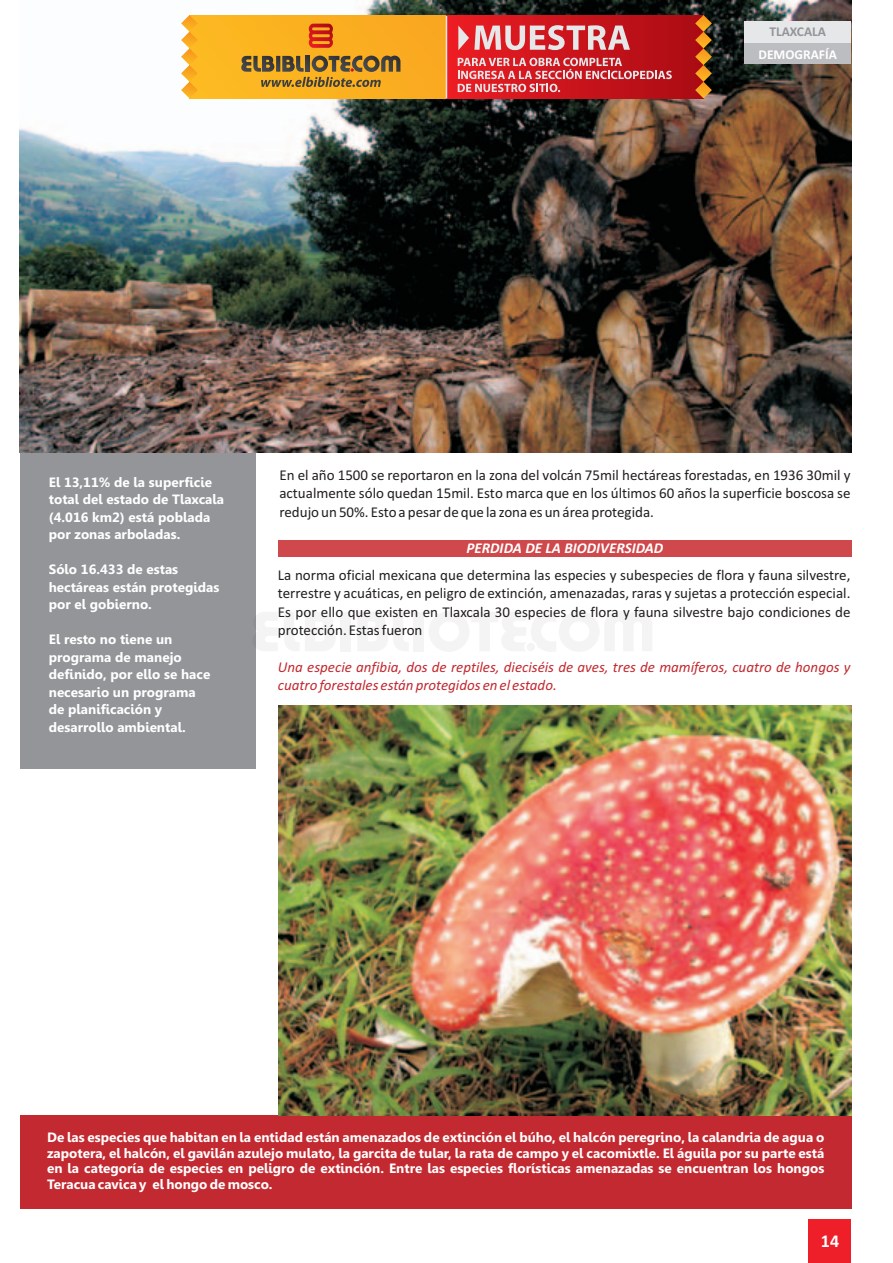
<style>
.page{position:relative;width:893px;height:1263px;background:#fff}
.page>*{position:absolute;margin:0;border:0;box-sizing:border-box;transform-origin:0 0}
.t1{font:700 18px "Calibri";color:#fff}
.t2{font:15px/18.3px "Calibri";color:#231f20;text-align:justify}
.t3{font:italic 15px/18.3px "Calibri";color:#c22930}
.t4{font:italic 700 15px "Calibri";color:#fff}
.t5{font:700 13.5px/17.5px "Gisha";color:#fff}
.t6{font:700 13.5px "Calibri";color:#fff}
.t7{font:700 13.5px "Calibri";color:#939598}
</style>
<div class="page">
<div style="left:20px;top:1115px;width:831px;height:93px;background:#c22930"></div>
<div style="left:20px;top:452px;width:236px;height:317px;background:#939598"></div>
<img style="left:20px;top:0;width:831px;height:452px">
<div style="left:744px;top:42px;width:107px;height:22px;background:#bcbdc0"></div>
<div style="left:808px;top:1220px;width:43px;height:43px;background:#ee1f29"></div>
<div style="left:278px;top:540px;width:573px;height:17px;background:#cf484b"></div>
<img style="left:278px;top:706px;width:573px;height:409px">
<div style="left:744px;top:21px;width:107px;height:21px;background:#e6e7e9"></div>
<svg style="left:256px;top:612px;width:21px;height:39px"></svg>
<svg style="left:284px;top:612px;width:51px;height:39px"></svg>
<div style="left:340px;top:612px;width:11px;height:39px;background:#f4f4f4"></div>
<svg style="left:358px;top:612px;width:50px;height:39px"></svg>
<div style="left:413px;top:612px;width:11px;height:39px;background:#f4f4f4"></div>
<svg style="left:429px;top:612px;width:223px;height:39px"></svg>
<svg style="left:181px;top:15px;width:531px;height:83px;background:#da7234"></svg>
<p class="t7" style="left:769px;top:27px;width:58px">TLAXCALA</p>
<p class="t6" style="left:758px;top:49px;width:80px">DEMOGRAFÍA</p>
<p class="t5" style="left:49px;top:475px;width:177px">El 13,11% de la superficie total del estado de Tlaxcala (4.016 km2) está poblada por zonas arboladas.</p>
<p class="t5" style="left:49px;top:562px;width:172px">Sólo 16.433 de estas hectáreas están protegidas por el gobierno.</p>
<p class="t5" style="left:49px;top:632px;width:163px">El resto no tiene un programa de manejo definido, por ello se hace necesario un programa de planificación y desarrollo ambiental.</p>
<p class="t2" style="left:279px;top:467px;width:572px">En el año 1500 se reportaron en la zona del volcán 75mil hectáreas forestadas, en 1936 30mil y actualmente sólo quedan 15mil. Esto marca que en los últimos 60 años la superficie boscosa se redujo un 50%. Esto a pesar de que la zona es un área protegida.</p>
<p class="t4" style="left:466px;top:543px;width:198px">PERDIDA DE LA BIODIVERSIDAD</p>
<p class="t2" style="left:278px;top:567px;width:574px">La norma oficial mexicana que determina las especies y subespecies de flora y fauna silvestre, terrestre y acuáticas, en peligro de extinción, amenazadas, raras y sujetas a protección especial.<br>Es por ello que existen en Tlaxcala 30 especies de flora y fauna silvestre bajo condiciones de protección. Estas fueron</p>
<p class="t3" style="left:278px;top:659px;width:574px">Una especie anfibia, dos de reptiles, dieciséis de aves, tres de mamíferos, cuatro de hongos y cuatro forestales están protegidos en el estado.</p>
<p class="t5" style="left:47px;top:1130px;width:779px;line-height:15.8px;text-align:justify">De las especies que habitan en la entidad están amenazados de extinción el búho, el halcón peregrino, la calandria de agua o zapotera, el halcón, el gavilán azulejo mulato, la garcita de tular, la rata de campo y el cacomixtle. El águila por su parte está en la categoría de especies en peligro de extinción. Entre las especies florísticas amenazadas se encuentran los hongos Teracua cavica y el hongo de mosco.</p>
<h1 class="t1" style="left:821px;top:1235px;width:20px">14</h1>
</div>
